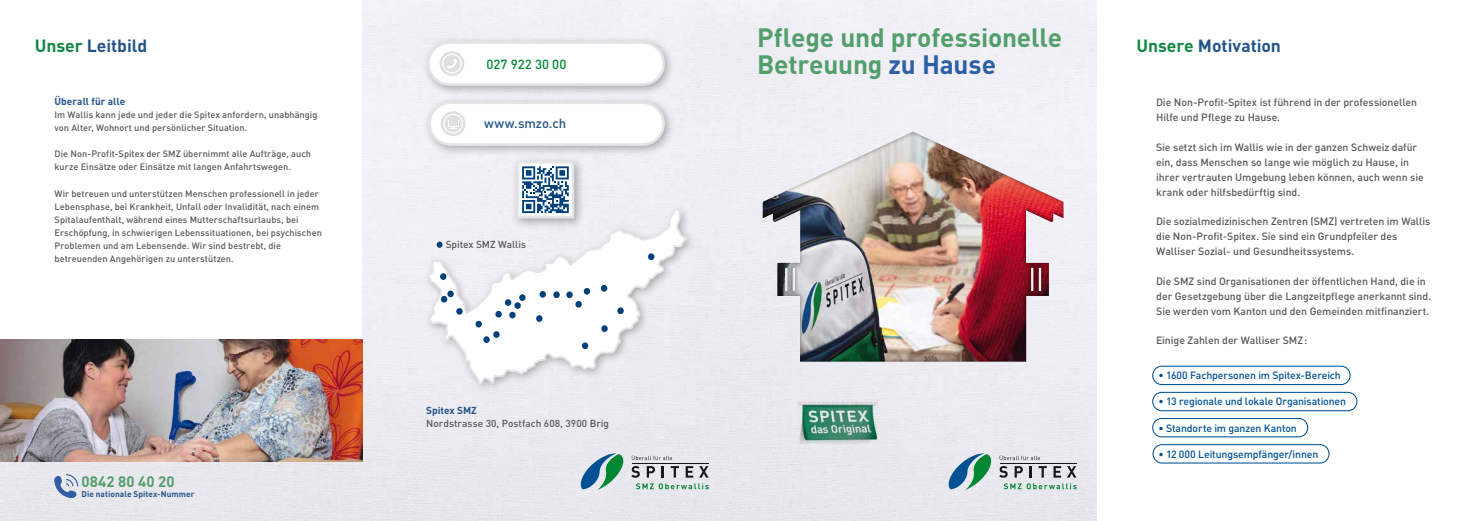
<style>
.page{position:relative;width:1459px;height:521px;background:#fff}
.page>*{position:absolute;margin:0;border:0;box-sizing:border-box;transform-origin:0 0}
.t1{font:700 26.25px/27.1px "DIN";letter-spacing:-.005em;color:#529f6b}
.t2{font:700 17.5px "DIN";letter-spacing:-.005em;color:#245489}
.t3{font:700 15.05px "DIN";color:#549e6b}
.t4{font:500 13.12px "DIN";color:#245489}
.t5{font:500 13.12px "DIN";color:#008732}
.t6{font:500 10.5px/14.9px "DIN";letter-spacing:-.005em;color:#58585a}
.t7{font:500 10.5px "DIN";letter-spacing:-.015em;color:#005193}
.t8{font:500 10.06px "DIN";color:#58585a}
.t9{font:700 10.06px "DIN";color:#245489}
.t10{font:500 9.19px/13.1px "DIN";letter-spacing:.005em;color:#58585a}
.t11{font:700 8.22px "DIN";letter-spacing:.01em;color:#245489}
.s1{color:#118742}
.s2{color:#2c5fa5}
</style>
<div class="page">
<div style="left:0;top:462px;width:362px;height:59px;background:#e8e7ed"></div>
<div style="left:362px;top:0;width:734px;height:521px;background:#eeedf3"></div>
<div style="left:419px;top:200px;width:281px;height:198px;background:#edecf2"></div>
<svg style="left:426px;top:208px;width:261px;height:177px;fill:#f1f0f6"></svg>
<div style="left:447px;top:290px;width:7px;height:7px;background:#00407a;border-radius:50%"></div>
<div style="left:456px;top:308px;width:6px;height:7px;background:#00407a;border-radius:50%"></div>
<div style="left:440px;top:273px;width:6px;height:7px;background:#00407a;border-radius:50%"></div>
<svg style="left:441px;top:296px;width:6px;height:6px"></svg>
<div style="left:475px;top:321px;width:7px;height:6px;background:#00407a;border-radius:50%"></div>
<div style="left:495px;top:311px;width:7px;height:6px;background:#00407a;border-radius:50%"></div>
<div style="left:493px;top:331px;width:6px;height:7px;background:#00407a;border-radius:50%"></div>
<svg style="left:509px;top:312px;width:6px;height:6px"></svg>
<div style="left:514px;top:302px;width:7px;height:7px;background:#00407a;border-radius:50%"></div>
<div style="left:519px;top:294px;width:6px;height:7px;background:#00407a;border-radius:50%"></div>
<div style="left:505px;top:299px;width:6px;height:7px;background:#00407a;border-radius:50%"></div>
<div style="left:536px;top:315px;width:6px;height:7px;background:#00407a;border-radius:50%"></div>
<div style="left:539px;top:291px;width:7px;height:7px;background:#00407a;border-radius:50%"></div>
<div style="left:601px;top:285px;width:6px;height:7px;background:#00407a;border-radius:50%"></div>
<div style="left:583px;top:288px;width:7px;height:7px;background:#00407a;border-radius:50%"></div>
<div style="left:575px;top:301px;width:7px;height:7px;background:#00407a;border-radius:50%"></div>
<div style="left:601px;top:325px;width:7px;height:7px;background:#00407a;border-radius:50%"></div>
<div style="left:582px;top:342px;width:6px;height:7px;background:#00407a;border-radius:50%"></div>
<div style="left:566px;top:291px;width:7px;height:7px;background:#00407a;border-radius:50%"></div>
<div style="left:553px;top:291px;width:7px;height:7px;background:#00407a;border-radius:50%"></div>
<div style="left:648px;top:253px;width:6px;height:7px;background:#00407a;border-radius:50%"></div>
<div style="left:617px;top:307px;width:7px;height:7px;background:#00407a;border-radius:50%"></div>
<svg style="left:436px;top:242px;width:6px;height:6px"></svg>
<img style="left:419px;top:100px;width:260px;height:60px">
<div style="left:429px;top:103px;width:234px;height:41px;background:#fff;border-radius:21px"></div>
<div style="left:428px;top:101px;width:237px;height:45px;border:3px solid #e4e5e6;border-radius:21px"></div>
<img style="left:418px;top:33px;width:261px;height:67px">
<div style="left:428px;top:43px;width:235px;height:41px;background:#fff;border-radius:21px"></div>
<div style="left:427px;top:41px;width:238px;height:45px;border:3px solid #e4e5e6;border-radius:21px"></div>
<svg style="left:439px;top:51px;width:25px;height:25px"></svg>
<svg style="left:447px;top:58px;width:10px;height:11px"></svg>
<div style="left:442px;top:54px;width:20px;height:19px;border:1px solid #fff;border-radius:50%"></div>
<svg style="left:441px;top:111px;width:24px;height:25px"></svg>
<div style="left:443px;top:114px;width:20px;height:20px;border:1px solid #fff;border-radius:50%"></div>
<svg style="left:448px;top:120px;width:10px;height:7px"></svg>
<div style="left:449px;top:120px;width:8px;height:6px;background:#dfdfe0"></div>
<img style="left:508px;top:152px;width:80px;height:80px">
<div style="left:517px;top:161px;width:57px;height:57px;background:#fff;border:3px solid #e4e5e6"></div>
<svg style="left:522px;top:166px;width:47px;height:47px"></svg>
<div style="left:483px;top:336px;width:7px;height:7px;background:#00407a;border-radius:50%"></div>
<img style="left:0;top:340px;width:362px;height:122px">
<div style="left:1152px;top:366px;width:198px;height:19px;border:1px solid #005193;border-radius:9px"></div>
<div style="left:1152px;top:392px;width:205px;height:19px;border:1px solid #005193;border-radius:9px"></div>
<div style="left:1152px;top:418px;width:156px;height:19px;border:1px solid #005193;border-radius:9px"></div>
<div style="left:1152px;top:444px;width:177px;height:19px;border:1px solid #005193;border-radius:9px"></div>
<img style="left:797px;top:399px;width:81px;height:46px">
<svg style="left:578px;top:453px;width:130px;height:37px;background:#acbfc1"></svg>
<svg style="left:945px;top:453px;width:131px;height:37px;background:#adc0c2"></svg>
<svg style="left:54px;top:473px;width:25px;height:25px"></svg>
<img style="left:762px;top:132px;width:301px;height:230px">
<h2 class="t2" style="left:35px;top:34px;width:114px"><span class="s1">Unser</span> Leitbild</h2>
<p class="t9" style="left:55px;top:94px;width:72px">Überall für alle</p>
<p class="t10" style="left:55px;top:108px;width:264px">Im Wallis kann jede und jeder die Spitex anfordern, unabhängig von Alter, Wohnort und persönlicher Situation.</p>
<p class="t10" style="left:55px;top:147px;width:258px">Die Non-Profit-Spitex der SMZ übernimmt alle Aufträge, auch kurze Einsätze oder Einsätze mit langen Anfahrtswegen.</p>
<p class="t10" style="left:55px;top:186px;width:269px">Wir betreuen und unterstützen Menschen professionell in jeder Lebensphase, bei Krankheit, Unfall oder Invalidität, nach einem Spitalaufenthalt, während eines Mutterschaftsurlaubs, bei Erschöpfung, in schwierigen Lebenssituationen, bei psychischen Problemen und am Lebensende. Wir sind bestrebt, die betreuenden Angehörigen zu unterstützen.</p>
<h3 class="t3" style="left:81px;top:471px;width:95px">0842 80 40 20</h3>
<p class="t11" style="left:81px;top:488px;width:114px">Die nationale Spitex-Nummer</p>
<p class="t5" style="left:486px;top:55px;width:81px">027 922 30 00</p>
<p class="t4" style="left:484px;top:114px;width:84px">www.smzo.ch</p>
<p class="t8" style="left:446px;top:238px;width:82px">Spitex SMZ Wallis</p>
<p class="t9" style="left:426px;top:404px;width:52px">Spitex SMZ</p>
<p class="t8" style="left:426px;top:417px;width:184px">Nordstrasse 30, Postfach 608, 3900 Brig</p>
<h1 class="t1" style="left:757px;top:23px;width:307px">Pflege und professionelle<br>Betreuung <span class="s2">zu Hause</span></h1>
<h2 class="t2" style="left:1136px;top:34px;width:146px"><span class="s1">Unsere</span> Motivation</h2>
<p class="t6" style="left:1156px;top:95px;width:263px">Die Non-Profit-Spitex ist führend in der professionellen<br>Hilfe und Pflege zu Hause.</p>
<p class="t6" style="left:1156px;top:139px;width:269px">Sie setzt sich im Wallis wie in der ganzen Schweiz dafür ein, dass Menschen so lange wie möglich zu Hause, in ihrer vertrauten Umgebung leben können, auch wenn sie krank oder hilfsbedürftig sind.</p>
<p class="t6" style="left:1156px;top:214px;width:276px">Die sozialmedizinischen Zentren (SMZ) vertreten im Wallis die Non-Profit-Spitex. Sie sind ein Grundpfeiler des<br>Walliser Sozial- und Gesundheitssystems.</p>
<p class="t6" style="left:1156px;top:273px;width:277px">Die SMZ sind Organisationen der öffentlichen Hand, die in der Gesetzgebung über die Langzeitpflege anerkannt sind.<br>Sie werden vom Kanton und den Gemeinden mitfinanziert.</p>
<p class="t6" style="left:1156px;top:333px;width:153px">Einige Zahlen der Walliser SMZ:</p>
<p class="t7" style="left:1158px;top:368px;width:184px">• 1600 Fachpersonen im Spitex-Bereich</p>
<p class="t7" style="left:1158px;top:395px;width:189px">• 13 regionale und lokale Organisationen</p>
<p class="t7" style="left:1158px;top:421px;width:140px">• Standorte im ganzen Kanton</p>
<p class="t7" style="left:1158px;top:447px;width:161px">• 12 000 Leitungsempfänger/innen</p>
</div>
